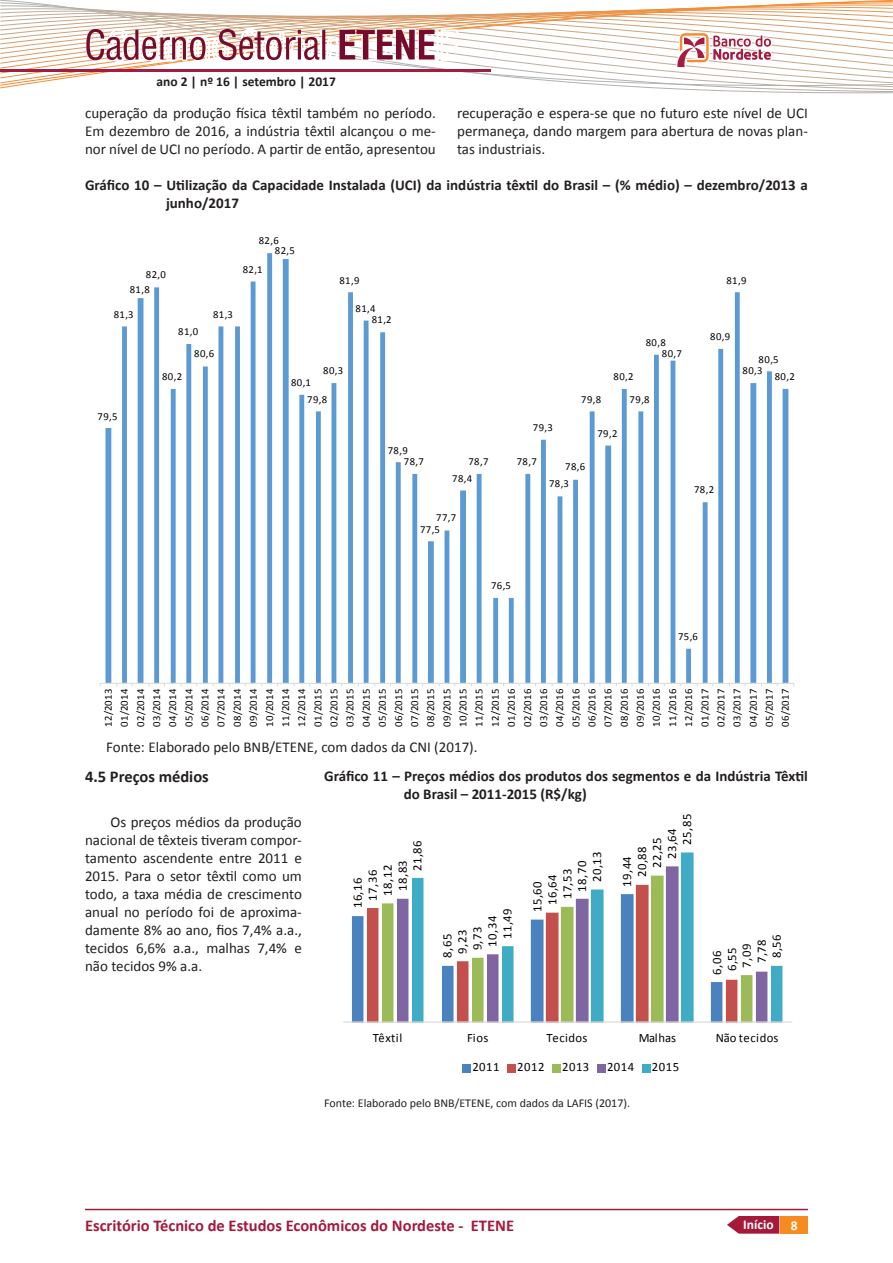
<style>
.page{position:relative;width:893px;height:1263px;background:#fff}
.page>*{position:absolute;margin:0;border:0;box-sizing:border-box;transform-origin:0 0}
.t1{font:700 16.5px "Calibri";color:#a5193b}
.t2{font:700 16.5px "Calibri";color:#231f20}
.t3{font:15px/18px "Calibri";color:#231f20;text-align:justify}
.t4{font:700 15px/18px "Calibri";color:#231f20}
.t5{font:700 13.5px "Calibri";color:#231f20}
.t6{font:700 13.5px "Calibri";color:#fff}
.t7{font:12.75px "Calibri";letter-spacing:.04em;color:#040503}
.t8{font:12px "Calibri";color:#231f20}
.t9{font:10.8px/22.6px "Calibri";letter-spacing:.04em;color:#040503}
.t10{font:10.65px/16px "Calibri";letter-spacing:.04em;color:#040503;text-align:justify}
</style>
<div class="page">
<div style="left:781px;top:1216px;width:27px;height:17px;background:#f68b1f"></div>
<hr style="left:85px;top:1209px;width:723px;height:1px;background:#a5193b">
<svg style="left:727px;top:1216px;width:52px;height:17px"></svg>
<svg style="left:0;top:0;width:893px;height:94px"></svg>
<hr style="left:0;top:70px;width:490px;height:2px;background:#a31c42">
<svg style="left:105px;top:253px;width:683px;height:430px"></svg>
<hr style="left:100px;top:683px;width:694px;height:1px;background:#d9d9d8">
<svg style="left:352px;top:916px;width:12px;height:105px"></svg>
<svg style="left:367px;top:908px;width:12px;height:113px"></svg>
<svg style="left:382px;top:903px;width:12px;height:118px"></svg>
<svg style="left:397px;top:898px;width:12px;height:123px"></svg>
<svg style="left:412px;top:852px;width:370px;height:169px"></svg>
<hr style="left:343px;top:1021px;width:449px;height:1px;background:#d9d9d8">
<div style="left:463px;top:1064px;width:8px;height:8px;background:#4a81bf"></div>
<div style="left:508px;top:1064px;width:8px;height:8px;background:#c3504d"></div>
<div style="left:553px;top:1064px;width:8px;height:8px;background:#9abb58"></div>
<div style="left:598px;top:1064px;width:8px;height:8px;background:#8065a3"></div>
<div style="left:643px;top:1064px;width:8px;height:8px;background:#3fabc5"></div>
<p class="t5" style="left:156px;top:73px;width:181px">ano 2 | nº 16 | setembro | 2017</p>
<p class="t3" style="left:85px;top:104px;width:352px">cuperação da produção física têxtil também no período.<br>Em dezembro de 2016, a indústria têxtil alcançou o me&shy;nor nível de UCI no período. A partir de então, apresentou</p>
<p class="t3" style="left:457px;top:104px;width:352px">recuperação e espera-se que no futuro este nível de UCI permaneça, dando margem para abertura de novas plan&shy;tas industriais.</p>
<p class="t4" style="left:166px;top:176px;width:643px;text-indent:-81px">Gráfico 10 – Utilização da Capacidade Instalada (UCI) da indústria têxtil do Brasil – (% médio) – dezembro/2013 a junho/2017</p>
<p class="t9" style="left:146px;top:263px;width:22px">82,0</p>
<p class="t9" style="left:130px;top:278px;width:22px">81,8</p>
<p class="t9" style="left:114px;top:303px;width:22px">81,3</p>
<p class="t9" style="left:98px;top:405px;width:22px">79,5</p>
<p class="t9" style="left:213px;top:303px;width:22px">81,3</p>
<p class="t9" style="left:194px;top:320px;width:22px;text-indent:-16px">81,0<br>80,6</p>
<p class="t9" style="left:162px;top:365px;width:22px">80,2</p>
<p class="t9" style="left:275px;top:236px;width:22px;line-height:9.6px;text-indent:-16px">82,6<br>82,5</p>
<p class="t9" style="left:243px;top:258px;width:22px">82,1</p>
<p class="t9" style="left:339px;top:269px;width:22px">81,9</p>
<p class="t9" style="left:372px;top:303px;width:22px;line-height:11.2px;text-indent:-16px">81,4<br>81,2</p>
<p class="t9" style="left:323px;top:359px;width:22px">80,3</p>
<p class="t9" style="left:307px;top:374px;width:22px;line-height:17px;text-indent:-16px">80,1<br>79,8</p>
<p class="t9" style="left:404px;top:444px;width:22px;line-height:11.2px;text-indent:-16px">78,9<br>78,7</p>
<p class="t9" style="left:468px;top:450px;width:22px">78,7</p>
<p class="t9" style="left:452px;top:467px;width:22px">78,4</p>
<p class="t9" style="left:436px;top:506px;width:22px">77,7</p>
<p class="t9" style="left:420px;top:518px;width:22px">77,5</p>
<p class="t9" style="left:726px;top:269px;width:22px">81,9</p>
<p class="t9" style="left:533px;top:416px;width:22px">79,3</p>
<p class="t9" style="left:517px;top:450px;width:22px">78,7</p>
<p class="t9" style="left:662px;top:337px;width:22px;line-height:10.8px;text-indent:-16px">80,8<br>80,7</p>
<p class="t9" style="left:630px;top:365px;width:22px;text-indent:-16px">80,2<br>79,8</p>
<p class="t9" style="left:581px;top:388px;width:22px">79,8</p>
<p class="t9" style="left:597px;top:422px;width:22px">79,2</p>
<p class="t9" style="left:565px;top:456px;width:22px">78,6</p>
<p class="t9" style="left:549px;top:473px;width:22px">78,3</p>
<p class="t9" style="left:710px;top:325px;width:22px">80,9</p>
<p class="t9" style="left:775px;top:351px;width:22px;line-height:17px;text-indent:-16px">80,5<br>80,2</p>
<p class="t9" style="left:742px;top:359px;width:22px">80,3</p>
<p class="t9" style="left:694px;top:478px;width:22px">78,2</p>
<p class="t9" style="left:491px;top:574px;width:22px">76,5</p>
<p class="t9" style="left:678px;top:625px;width:22px">75,6</p>
<p class="t10" style="left:100px;top:727px;width:40px;rotate:-90deg">12/2013<br>01/2014<br>02/2014<br>03/2014<br>04/2014<br>05/2014<br>06/2014<br>07/2014<br>08/2014<br>09/2014<br>10/2014<br>11/2014<br>12/2014<br>01/2015<br>02/2015<br>03/2015<br>04/2015<br>05/2015<br>06/2015<br>07/2015<br>08/2015<br>09/2015<br>10/2015<br>11/2015<br>12/2015<br>01/2016<br>02/2016<br>03/2016<br>04/2016<br>05/2016<br>06/2016<br>07/2016<br>08/2016<br>09/2016<br>10/2016<br>11/2016<br>12/2016<br>01/2017<br>02/2017<br>03/2017<br>04/2017<br>05/2017<br>06/2017</p>
<p class="t3" style="left:106px;top:738px;width:373px">Fonte: Elaborado pelo BNB/ETENE, com dados da CNI (2017).</p>
<p class="t2" style="left:85px;top:766px;width:125px">4.5 Preços médios</p>
<p class="t3" style="left:85px;top:813px;width:218px;text-indent:26px">Os preços médios da produção nacional de têxteis tiveram compor&shy;tamento ascendente entre 2011 e 2015. Para o setor têxtil como um todo, a taxa média de crescimento anual no período foi de aproxima&shy;damente 8% ao ano, fios 7,4% a.a., tecidos 6,6% a.a., malhas 7,4% e não tecidos 9% a.a.</p>
<p class="t4" style="left:404px;top:767px;width:406px;text-indent:-79px">Gráfico 11 – Preços médios dos produtos dos segmentos e da Indústria Têxtil do Brasil – 2011-2015 (R$/kg)</p>
<p class="t7" style="left:679px;top:844px;width:32px;rotate:-90deg">25,85</p>
<p class="t7" style="left:664px;top:859px;width:32px;rotate:-90deg">23,64</p>
<p class="t7" style="left:649px;top:868px;width:32px;rotate:-90deg">22,25</p>
<p class="t7" style="left:409px;top:871px;width:32px;rotate:-90deg">21,86</p>
<p class="t7" style="left:634px;top:877px;width:32px;rotate:-90deg">20,88</p>
<p class="t7" style="left:589px;top:882px;width:32px;rotate:-90deg">20,13</p>
<p class="t7" style="left:619px;top:887px;width:32px;rotate:-90deg">19,44</p>
<p class="t7" style="left:394px;top:891px;width:32px;rotate:-90deg">18,83</p>
<p class="t7" style="left:574px;top:892px;width:32px;rotate:-90deg">18,70</p>
<p class="t7" style="left:379px;top:895px;width:32px;rotate:-90deg">18,12</p>
<p class="t7" style="left:559px;top:899px;width:32px;rotate:-90deg">17,53</p>
<p class="t7" style="left:364px;top:900px;width:32px;rotate:-90deg">17,36</p>
<p class="t7" style="left:544px;top:905px;width:32px;rotate:-90deg">16,64</p>
<p class="t7" style="left:349px;top:908px;width:32px;rotate:-90deg">16,16</p>
<p class="t7" style="left:529px;top:912px;width:32px;rotate:-90deg">15,60</p>
<p class="t7" style="left:499px;top:939px;width:32px;rotate:-90deg">11,49</p>
<p class="t7" style="left:484px;top:947px;width:32px;rotate:-90deg">10,34</p>
<p class="t7" style="left:469px;top:950px;width:25px;rotate:-90deg">9,73</p>
<p class="t7" style="left:454px;top:954px;width:25px;rotate:-90deg">9,23</p>
<p class="t7" style="left:439px;top:957px;width:25px;rotate:-90deg">8,65</p>
<p class="t7" style="left:769px;top:958px;width:25px;rotate:-90deg">8,56</p>
<p class="t7" style="left:754px;top:963px;width:25px;rotate:-90deg">7,78</p>
<p class="t7" style="left:739px;top:968px;width:25px;rotate:-90deg">7,09</p>
<p class="t7" style="left:724px;top:971px;width:25px;rotate:-90deg">6,55</p>
<p class="t7" style="left:709px;top:974px;width:25px;rotate:-90deg">6,06</p>
<p class="t7" style="left:373px;top:1029px;width:31px">Têxtil</p>
<p class="t7" style="left:467px;top:1029px;width:23px">Fios</p>
<p class="t7" style="left:547px;top:1029px;width:42px">Tecidos</p>
<p class="t7" style="left:639px;top:1029px;width:39px">Malhas</p>
<p class="t7" style="left:716px;top:1029px;width:64px">Não tecidos</p>
<p class="t7" style="left:472px;top:1058px;width:29px">2011</p>
<p class="t7" style="left:517px;top:1058px;width:29px">2012</p>
<p class="t7" style="left:562px;top:1058px;width:29px">2013</p>
<p class="t7" style="left:607px;top:1058px;width:29px">2014</p>
<p class="t7" style="left:652px;top:1058px;width:29px">2015</p>
<p class="t8" style="left:324px;top:1095px;width:307px">Fonte: Elaborado pelo BNB/ETENE, com dados da LAFIS (2017).</p>
<p class="t1" style="left:85px;top:1215px;width:431px">Escritório Técnico de Estudos Econômicos do Nordeste - ETENE</p>
<p class="t6" style="left:743px;top:1216px;width:32px">Início</p>
<p class="t6" style="left:791px;top:1217px;width:8px">8</p>
</div>
